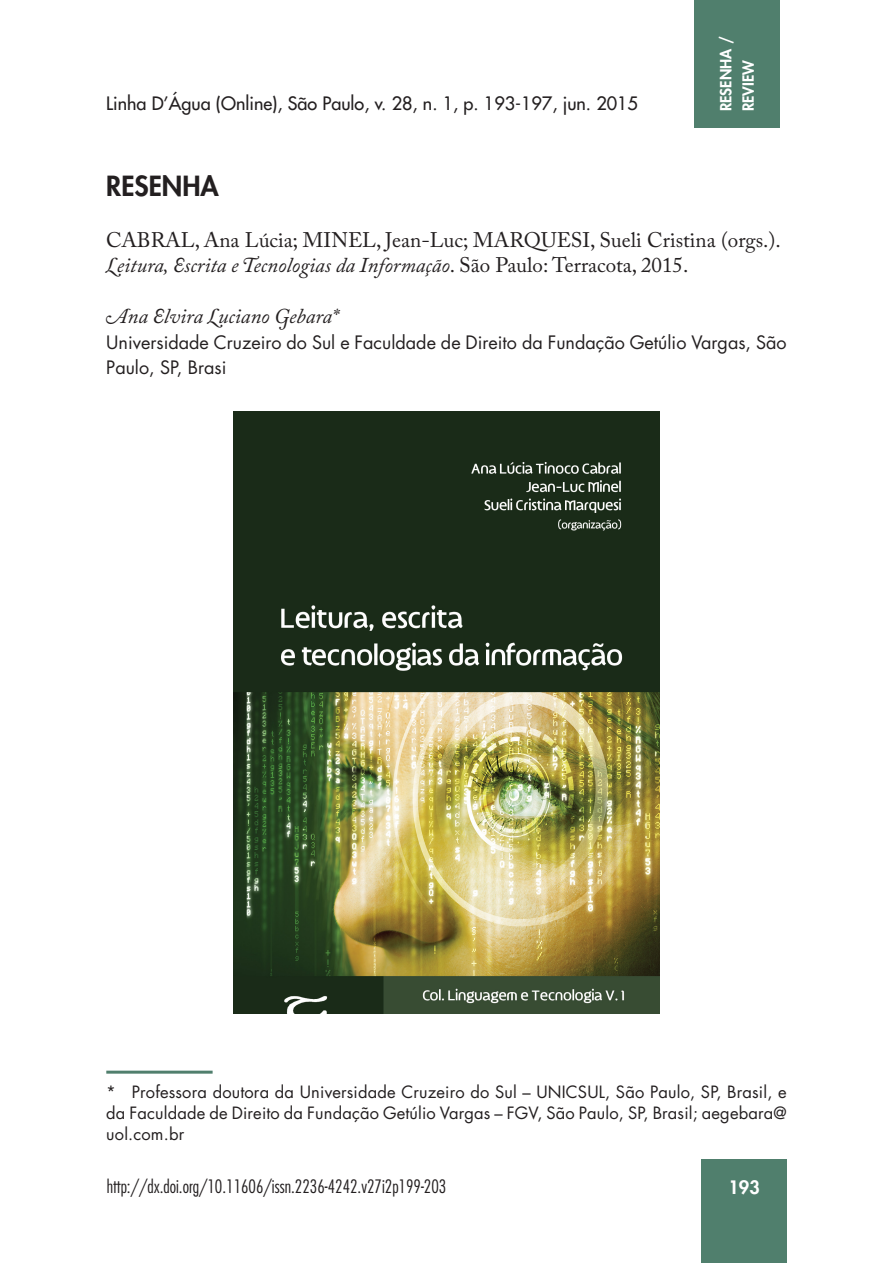
<style>
.page{position:relative;width:893px;height:1263px;background:#fff}
.page>*{position:absolute;margin:0;border:0;box-sizing:border-box;transform-origin:0 0}
.título{font:800 27px "Futura LT";color:#231f20}
.Autor{font:21px/25.5px "Adobe Caslon Pro";color:#231f20}
.Autor-2{font:italic 21px "Adobe Caslon Pro";color:#231f20}
._5__Nota_de_rodapé{font:18px/25.5px "Futura LT";color:#231f20}
.t1{font:18px "Futura LT";color:#231f20}
.t2{font:300 condensed 18px "Futura LT";color:#231f20}
.t3{font:800 18px "Futura LT";color:#fff}
._5__Nota_de_rodapé-2{font:16.5px/21px "Futura LT";letter-spacing:.01em;color:#231f20;text-align:justify}
.t4{font:800 15px/22.5px "Futura LT";color:#fff}
.s1{font-style:italic}
</style>
<div class="page">
<div style="left:695px;top:0;width:85px;height:128px;background:#507f6d"></div>
<div style="left:702px;top:1159px;width:85px;height:104px;background:#507f6d"></div>
<img style="left:234px;top:411px;width:425px;height:603px">
<hr style="left:106px;top:1071px;width:107px;height:3px;background:#507f6d">
<p class="t1" style="left:106px;top:91px;width:533px">Linha D’Água (Online), São Paulo, v. 28, n. 1, p. 193-197, jun. 2015</p>
<p class="t4" style="left:714px;top:111px;width:76px;rotate:-90deg">RESENHA /<br>REVIEW</p>
<p class="título" style="left:106px;top:168px;width:114px">RESENHA</p>
<p class="Autor" style="left:106px;top:227px;width:676px">CABRAL, Ana Lúcia; MINEL, Jean-Luc; MARQUESI, Sueli Cristina (orgs.).<br><span class="s1">Leitura, Escrita e Tecnologias da Informação</span>. São Paulo: Terracota, 2015.</p>
<p class="Autor-2" style="left:106px;top:304px;width:234px">Ana Elvira Luciano Gebara*</p>
<p class="_5__Nota_de_rodapé" style="left:106px;top:329px;width:682px">Universidade Cruzeiro do Sul e Faculdade de Direito da Fundação Getúlio Vargas, São<br>Paulo, SP, Brasi</p>
<p class="_5__Nota_de_rodapé-2" style="left:106px;top:1081px;width:682px">* Professora doutora da Universidade Cruzeiro do Sul – UNICSUL, São Paulo, SP, Brasil, e da Faculdade de Direito da Fundação Getúlio Vargas – FGV, São Paulo, SP, Brasil; aegebara@ uol.com.br</p>
<p class="t2" style="left:107px;top:1176px;width:341px">http://dx.doi.org/10.11606/issn.2236-4242.v27i2p199-203</p>
<p class="t3" style="left:728px;top:1175px;width:33px">193</p>
</div>
